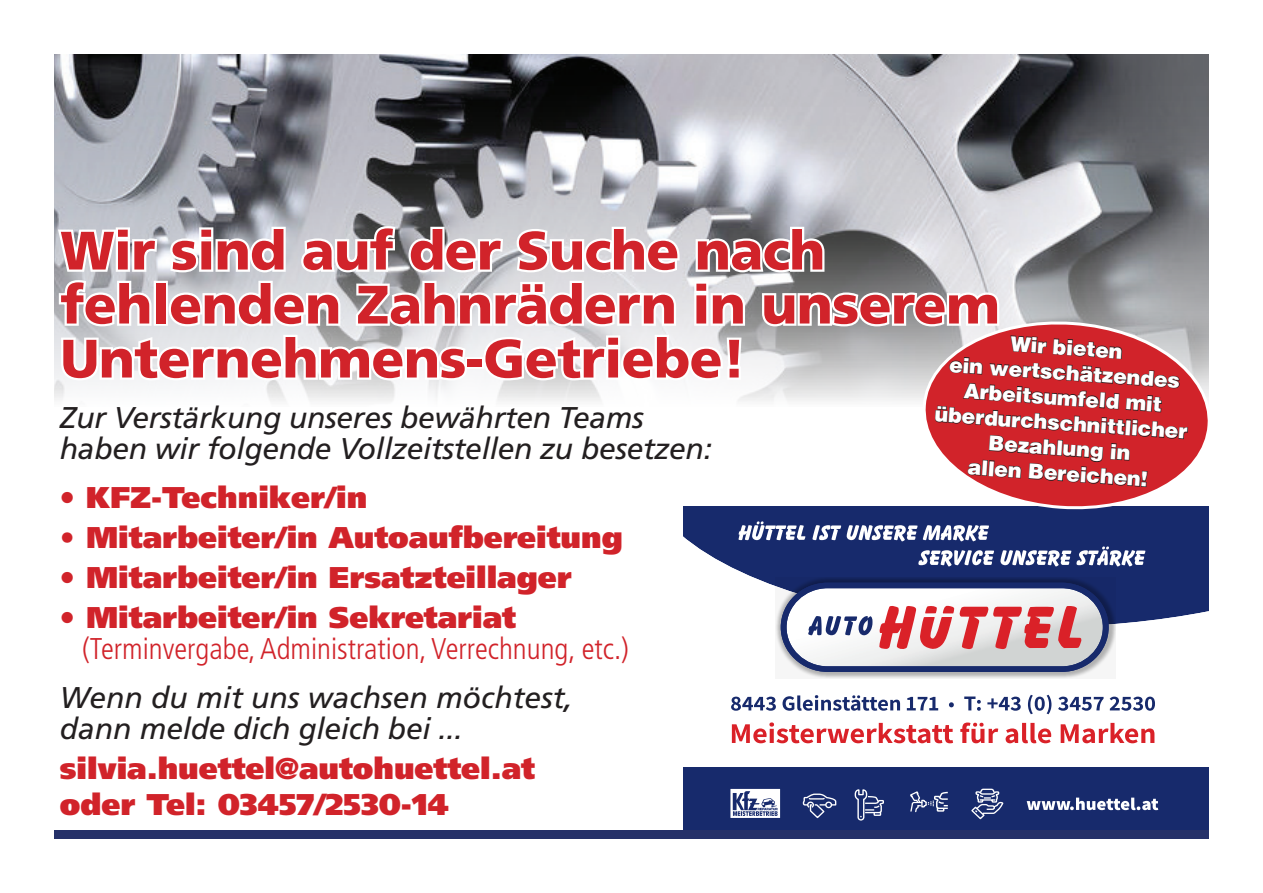
<style>
.page{position:relative;width:1263px;height:893px;background:#fff}
.page>*{position:absolute;margin:0;border:0;box-sizing:border-box;transform-origin:0 0}
.t1{font:900 54px/54px "Frutiger";letter-spacing:-.01em;color:#d1232a}
.t2{font:900 30px/35.7px "Frutiger";color:#d1232a}
.t3{font:italic 30px/31.5px "Frutiger";letter-spacing:-.01em;color:#231f20}
.t4{font:300 condensed 30px "Frutiger";color:#d1232a}
.t5{font:900 21px/25.2px "Helvetica";color:#fff;text-align:center}
.s1{font-weight:400}
</style>
<div class="page">
<svg style="left:731px;top:695px;width:424px;height:19px"></svg>
<svg style="left:732px;top:722px;width:422px;height:21px"></svg>
<div style="left:684px;top:506px;width:525px;height:28px;background:#172a6c"></div>
<svg style="left:684px;top:534px;width:525px;height:90px;fill:#172a6c"></svg>
<svg style="left:738px;top:521px;width:407px;height:45px"></svg>
<div style="left:775px;top:577px;width:341px;height:102px;background:#000002;opacity:.31"></div>
<svg style="left:781px;top:583px;width:328px;height:89px"></svg>
<div style="left:684px;top:767px;width:525px;height:72px;background:#172a6c"></div>
<svg style="left:802px;top:793px;width:35px;height:26px"></svg>
<svg style="left:971px;top:788px;width:33px;height:32px"></svg>
<svg style="left:854px;top:789px;width:30px;height:32px"></svg>
<svg style="left:910px;top:791px;width:38px;height:22px"></svg>
<svg style="left:730px;top:789px;width:50px;height:29px"></svg>
<svg style="left:1027px;top:798px;width:131px;height:12px"></svg>
<img style="left:54px;top:54px;width:1155px;height:346px">
<div style="left:54px;top:830px;width:1155px;height:9px;background:#253169"></div>
<svg style="left:917px;top:315px;width:292px;height:198px"></svg>
<svg style="left:55px;top:224px;width:1133px;height:267px"></svg>
<h1 class="t1" style="left:60px;top:223px;width:941px">Wir sind auf der Suche nach fehlenden Zahnrädern in unserem<br>Unternehmens-Getriebe!</h1>
<p class="t5" style="left:941px;top:326px;width:255px;rotate:4deg">Wir bieten<br>ein wertschätzendes<br>Arbeitsumfeld mit überdurchschnittlicher<br>Bezahlung in<br>allen Bereichen!</p>
<p class="t3" style="left:60px;top:401px;width:653px">Zur Verstärkung unseres bewährten Teams haben wir folgende Vollzeitstellen zu besetzen:</p>
<p class="t2" style="left:60px;top:479px;width:309px">• KFZ-Techniker/in</p>
<p class="t2" style="left:60px;top:519px;width:564px"><span class="s1">•</span> Mitarbeiter/in Autoaufbereitung</p>
<p class="t2" style="left:60px;top:559px;width:513px">• Mitarbeiter/in Ersatzteillager</p>
<p class="t2" style="left:60px;top:599px;width:458px">• Mitarbeiter/in Sekretariat</p>
<p class="t4" style="left:82px;top:632px;width:548px">(Terminvergabe, Administration, Verrechnung, etc.)</p>
<p class="t3" style="left:60px;top:681px;width:514px">Wenn du mit uns wachsen möchtest, dann melde dich gleich bei ...</p>
<p class="t2" style="left:60px;top:750px;width:477px">silvia.huettel@autohuettel.at oder Tel: 03457/2530-14</p>
</div>
